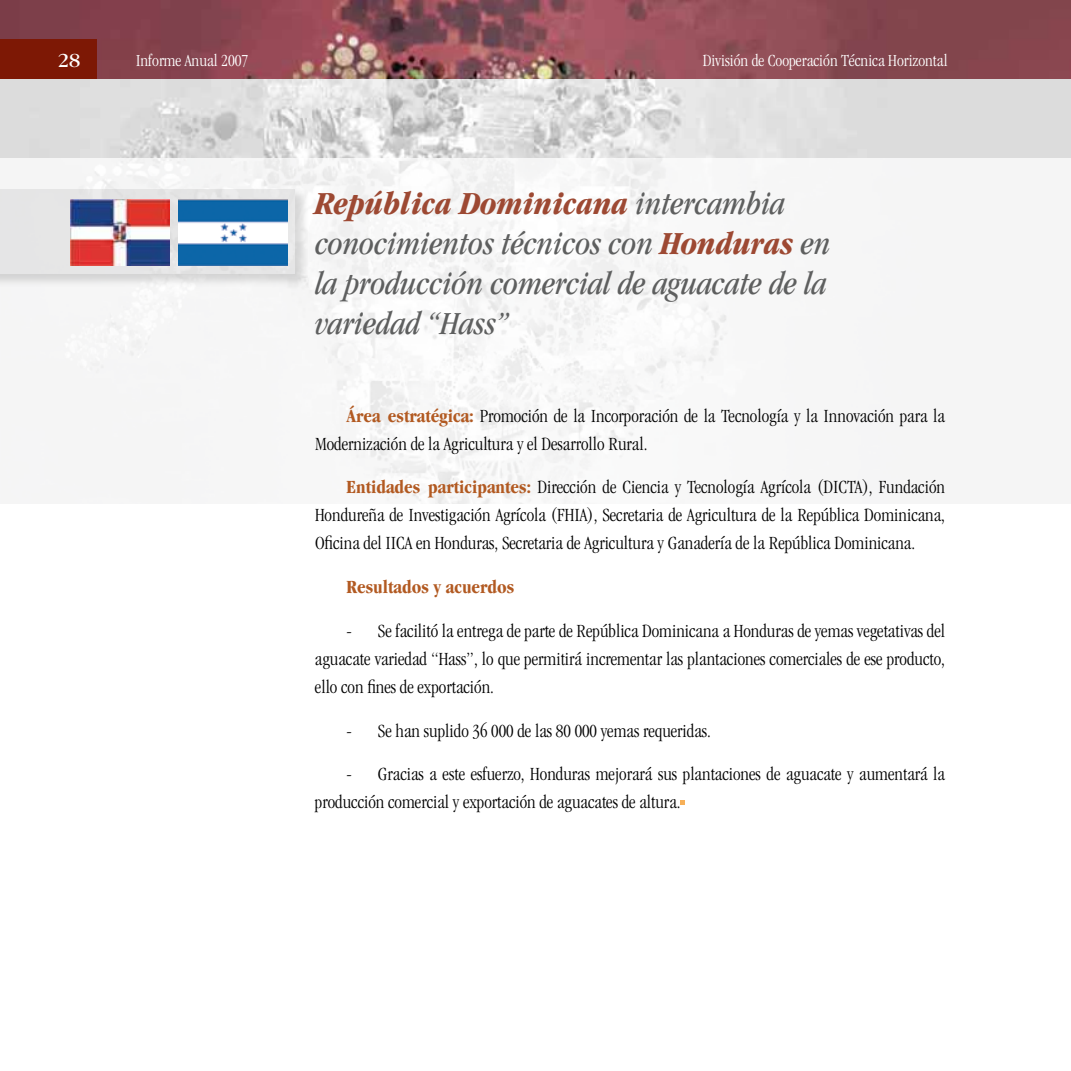
<style>
.page{position:relative;width:1071px;height:1071px;background:#fff}
.page>*{position:absolute;margin:0;border:0;box-sizing:border-box;transform-origin:0 0}
.t1{font:italic condensed 33.25px/39.9px "Garamond";color:#5e5f5f}
.t2{font:21px "Garamond";color:#fff}
.t3{font:300 condensed 19.25px/28px "Garamond";color:#000}
.t4{font:700 condensed 19.25px "Garamond";color:#b25a22}
.t5{font:300 condensed 17.5px "Garamond";color:#fff}
.s1{font-weight:700;color:#9d4933}
.s2{font-weight:700;color:#b25a22}
</style>
<div class="page">
<img style="left:0;top:0;width:1071px;height:158px">
<div style="left:0;top:40px;width:96px;height:39px;background:#7d1805"></div>
<div style="left:0;top:189px;width:295px;height:85px;background:#e5e5e6"></div>
<img style="left:71px;top:200px;width:99px;height:66px">
<img style="left:178px;top:200px;width:110px;height:66px">
<svg style="left:681px;top:800px;width:4px;height:5px"></svg>
<p class="t2" style="left:58px;top:53px;width:24px">28</p>
<p class="t5" style="left:136px;top:54px;width:114px">Informe Anual 2007</p>
<p class="t5" style="left:703px;top:54px;width:246px">División de Cooperación Técnica Horizontal</p>
<h1 class="t1" style="left:315px;top:186px;width:517px"><span class="s1">República Dominicana</span> intercambia conocimientos técnicos con <span class="s1">Honduras</span> en la producción comercial de aguacate de la variedad “Hass”</h1>
<p class="t3" style="left:315px;top:403px;width:632px;text-indent:31px"><span class="s2">Área estratégica:</span> Promoción de la Incorporación de la Tecnología y la Innovación para la<br>Modernización de la Agricultura y el Desarrollo Rural.</p>
<p class="t3" style="left:315px;top:475px;width:632px;text-align:justify;text-indent:31px"><span class="s2">Entidades participantes:</span> Dirección de Ciencia y Tecnología Agrícola (DICTA), Fundación Hondureña de Investigación Agrícola (FHIA), Secretaria de Agricultura de la República Dominicana, Oficina del IICA en Honduras, Secretaria de Agricultura y Ganadería de la República Dominicana.</p>
<p class="t4" style="left:346px;top:580px;width:169px">Resultados y acuerdos</p>
<p class="t3" style="left:315px;top:618px;width:632px;text-align:justify;text-indent:32px">- Se facilitó la entrega de parte de República Dominicana a Honduras de yemas vegetativas del aguacate variedad “Hass”, lo que permitirá incrementar las plantaciones comerciales de ese producto, ello con fines de exportación.</p>
<p class="t3" style="left:346px;top:718px;width:366px">- Se han suplido 36 000 de las 80 000 yemas requeridas.</p>
<p class="t3" style="left:315px;top:762px;width:632px;text-indent:32px">- Gracias a este esfuerzo, Honduras mejorará sus plantaciones de aguacate y aumentará la producción comercial y exportación de aguacates de altura.</p>
</div>
